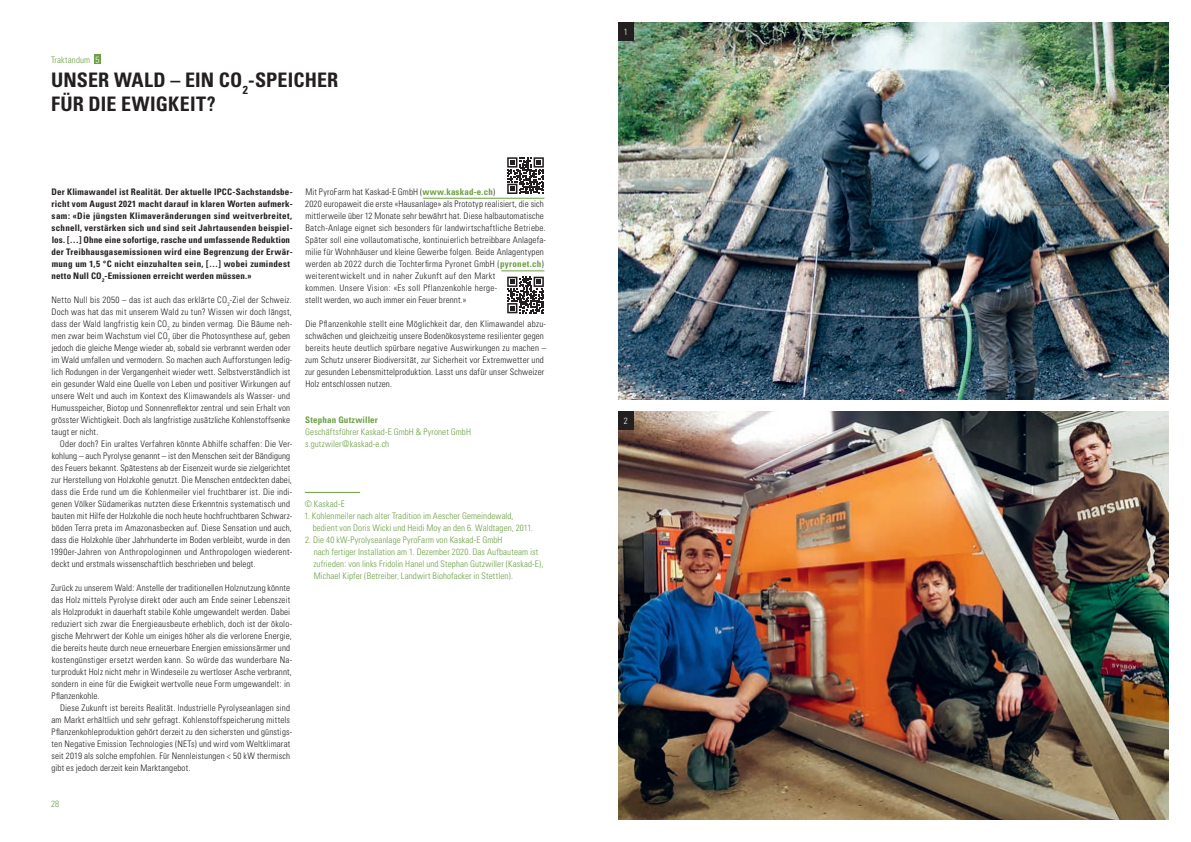
<style>
.page{position:relative;width:1191px;height:842px;background:#fff}
.page>*{position:absolute;margin:0;border:0;box-sizing:border-box;transform-origin:0 0}
.t1{font:700 condensed 20px/24px "Univers";letter-spacing:.01em;color:#231f20}
.t2{font:300 condensed 9px/12px "Univers";letter-spacing:.02em;color:#231f20}
.t3{font:700 condensed 9px/12px "Univers";letter-spacing:.025em;color:#231f20}
.t4{font:300 condensed 9px/12px "Univers";letter-spacing:.01em;color:#6ba043}
.t5{font:700 condensed 9px "Univers";letter-spacing:.015em;color:#6ba043}
.t6{font:300 condensed 9px "Univers";color:#fff}
.s1{color:#fff}
.s2{font-weight:700;color:#6ba043}
</style>
<div class="page">
<div style="left:94px;top:54px;width:7px;height:10px;background:#6ba043"></div>
<hr style="left:305px;top:492px;width:55px;height:1px;background:#6ba043">
<img style="left:618px;top:23px;width:550px;height:376px">
<img style="left:618px;top:411px;width:550px;height:408px">
<div style="left:618px;top:23px;width:15px;height:18px;background:#231f20"></div>
<div style="left:618px;top:411px;width:15px;height:18px;background:#231f20"></div>
<svg style="left:507px;top:277px;width:37px;height:36px"></svg>
<svg style="left:507px;top:157px;width:37px;height:37px"></svg>
<hr style="left:501px;top:271px;width:43px;height:1px;background:#6ba043">
<hr style="left:423px;top:198px;width:121px;height:1px;background:#6ba043">
<p class="t4" style="left:51px;top:54px;width:50px">Traktandum <span class="s1">5</span></p>
<h1 class="t1" style="left:51px;top:68px;width:289px">UNSER WALD – EIN CO<sub>2</sub>-SPEICHER<br>FÜR DIE EWIGKEIT?</h1>
<p class="t3" style="left:51px;top:186px;width:243px">Der Klimawandel ist Realität. Der aktuelle IPCC-Sachstandsbe&shy;richt vom August 2021 macht darauf in klaren Worten aufmerk&shy;sam: «Die jüngsten Klimaveränderungen sind weitverbreitet, schnell, verstärken sich und sind seit Jahrtausenden beispiel&shy;los. […] Ohne eine sofortige, rasche und umfassende Reduktion der Treibhausgasemissionen wird eine Begrenzung der Erwär&shy;mung um 1,5 °C nicht einzuhalten sein, […] wobei zumindest netto Null CO<sub>2</sub>-Emissionen erreicht werden müssen.»</p>
<p class="t2" style="left:51px;top:294px;width:242px">Netto Null bis 2050 – das ist auch das erklärte CO<sub>2</sub>-Ziel der Schweiz.<br>Doch was hat das mit unserem Wald zu tun? Wissen wir doch längst, dass der Wald langfristig kein CO<sub>2</sub> zu binden vermag. Die Bäume neh&shy;men zwar beim Wachstum viel CO<sub>2</sub> über die Photosynthese auf, geben jedoch die gleiche Menge wieder ab, sobald sie verbrannt werden oder im Wald umfallen und vermodern. So machen auch Aufforstungen ledig&shy;lich Rodungen in der Vergangenheit wieder wett. Selbstverständlich ist ein gesunder Wald eine Quelle von Leben und positiver Wirkungen auf unsere Welt und auch im Kontext des Klimawandels als Wasser- und Humusspeicher, Biotop und Sonnenreflektor zentral und sein Erhalt von grösster Wichtigkeit. Doch als langfristige zusätzliche Kohlenstoffsenke taugt er nicht.</p>
<p class="t2" style="left:51px;top:438px;width:243px;text-indent:9px">Oder doch? Ein uraltes Verfahren könnte Abhilfe schaffen: Die Ver&shy;kohlung – auch Pyrolyse genannt – ist den Menschen seit der Bändigung des Feuers bekannt. Spätestens ab der Eisenzeit wurde sie zielgerichtet zur Herstellung von Holzkohle genutzt. Die Menschen entdeckten dabei, dass die Erde rund um die Kohlenmeiler viel fruchtbarer ist. Die indi&shy;genen Völker Südamerikas nutzten diese Erkenntnis systematisch und bauten mit Hilfe der Holzkohle die noch heute hochfruchtbaren Schwarz&shy;böden Terra preta im Amazonasbecken auf. Diese Sensation und auch, dass die Holzkohle über Jahrhunderte im Boden verbleibt, wurde in den 1990er-Jahren von Anthropologinnen und Anthropologen wiederent&shy;deckt und erstmals wissenschaftlich beschrieben und belegt.</p>
<p class="t2" style="left:51px;top:582px;width:243px">Zurück zu unserem Wald: Anstelle der traditionellen Holznutzung könnte das Holz mittels Pyrolyse direkt oder auch am Ende seiner Lebenszeit als Holzprodukt in dauerhaft stabile Kohle umgewandelt werden. Dabei reduziert sich zwar die Energieausbeute erheblich, doch ist der ökolo&shy;gische Mehrwert der Kohle um einiges höher als die verlorene Energie, die bereits heute durch neue erneuerbare Energien emissionsärmer und kostengünstiger ersetzt werden kann. So würde das wunderbare Na&shy;turprodukt Holz nicht mehr in Windeseile zu wertloser Asche verbrannt, sondern in eine für die Ewigkeit wertvolle neue Form umgewandelt: in Pflanzenkohle.</p>
<p class="t2" style="left:51px;top:702px;width:242px;text-indent:9px">Diese Zukunft ist bereits Realität. Industrielle Pyrolyseanlagen sind am Markt erhältlich und sehr gefragt. Kohlenstoffspeicherung mittels Pflanzenkohleproduktion gehört derzeit zu den sichersten und günstigs&shy;ten Negative Emission Technologies (NETs) und wird vom Weltklimarat seit 2019 als solche empfohlen. Für Nennleistungen &lt; 50 kW thermisch gibt es jedoch derzeit kein Marktangebot.</p>
<p class="t4" style="left:51px;top:798px;width:10px">28</p>
<p class="t2" style="left:305px;top:186px;width:242px">Mit PyroFarm hat Kaskad-E GmbH (<span class="s2">www.kaskad-e.ch</span>)<br>2020 europaweit die erste «Hausanlage» als Prototyp realisiert, die sich mittlerweile über 12 Monate sehr bewährt hat. Diese halbautomatische Batch-Anlage eignet sich besonders für landwirtschaftliche Betriebe.<br>Später soll eine vollautomatische, kontinuierlich betreibbare Anlagefa&shy;milie für Wohnhäuser und kleine Gewerbe folgen. Beide Anlagentypen werden ab 2022 durch die Tochterfirma Pyronet GmbH (<span class="s2">pyronet.ch</span>) weiterentwickelt und in naher Zukunft auf den Markt<br>kommen. Unsere Vision: «Es soll Pflanzenkohle herge-<br>stellt werden, wo auch immer ein Feuer brennt.»</p>
<p class="t2" style="left:305px;top:318px;width:243px">Die Pflanzenkohle stellt eine Möglichkeit dar, den Klimawandel abzu&shy;schwächen und gleichzeitig unsere Bodenökosysteme resilienter gegen bereits heute deutlich spürbare negative Auswirkungen zu machen – zum Schutz unserer Biodiversität, zur Sicherheit vor Extremwetter und zur gesunden Lebensmittelproduktion. Lasst uns dafür unser Schweizer Holz entschlossen nutzen.</p>
<p class="t5" style="left:305px;top:414px;width:74px">Stephan Gutzwiller</p>
<p class="t4" style="left:305px;top:426px;width:167px">Geschäftsführer Kaskad-E GmbH &amp; Pyronet GmbH s.gutzwiler@kaskad-e.ch</p>
<p class="t4" style="left:305px;top:498px;width:41px">© Kaskad-E</p>
<p class="t4" style="left:313px;top:510px;width:222px;text-indent:-8px">1. Kohlenmeiler nach alter Tradition im Aescher Gemeindewald, bedient von Doris Wicki und Heidi Moy an den 6. Waldtagen, 2011.</p>
<p class="t4" style="left:313px;top:534px;width:232px;text-indent:-8px">2. Die 40 kW-Pyrolyseanlage PyroFarm von Kaskad-E GmbH<br>nach fertiger Installation am 1. Dezember 2020. Das Aufbauteam ist zufrieden: von links Fridolin Hanel und Stephan Gutzwiller (Kaskad-E), Michael Kipfer (Betreiber, Landwirt Biohofacker in Stettlen).</p>
<p class="t6" style="left:624px;top:27px;width:5px">1</p>
<p class="t6" style="left:624px;top:415px;width:5px">2</p>
</div>
